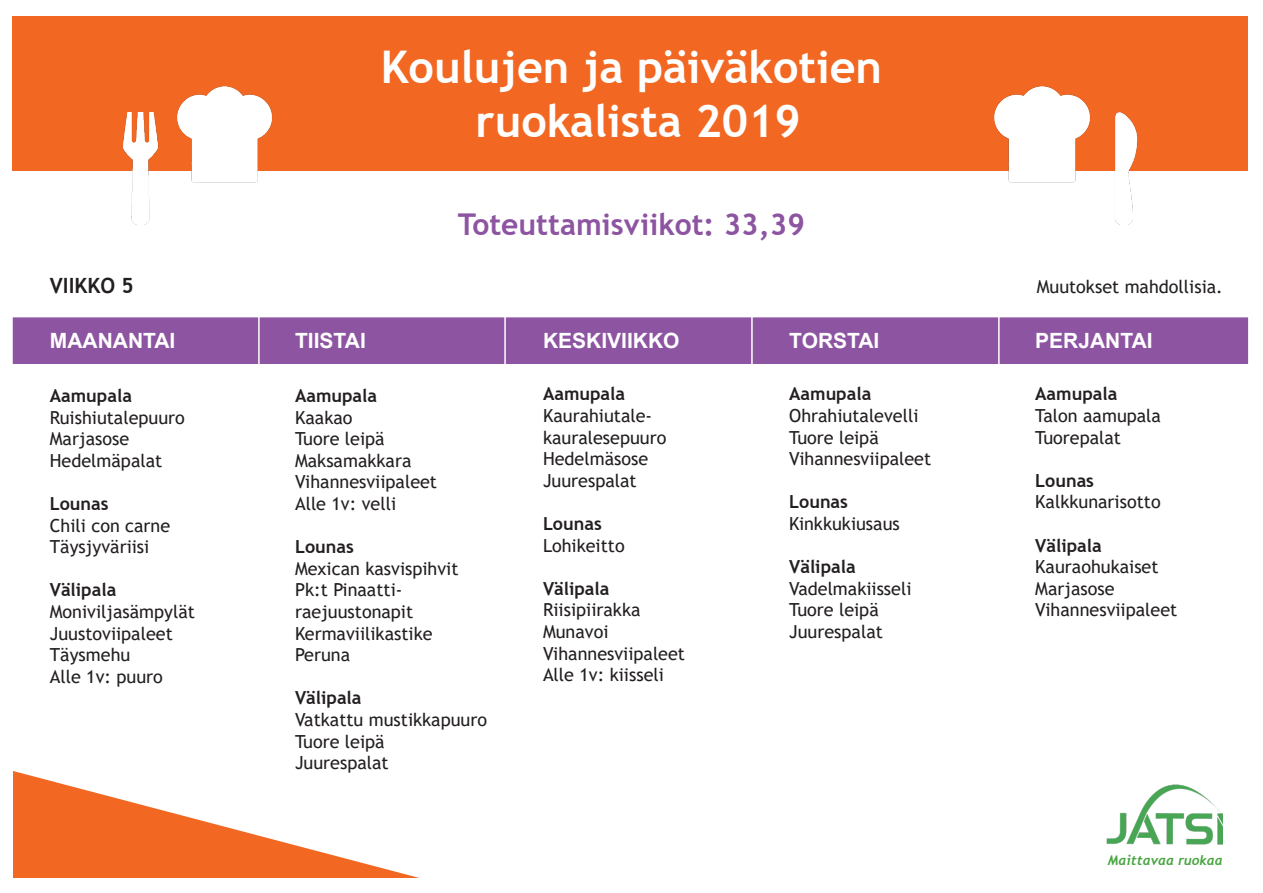
<style>
.page{position:relative;width:1263px;height:893px;background:#fff}
.page>*{position:absolute;margin:0;border:0;box-sizing:border-box;transform-origin:0 0}
.Viikonpäivä-otsikkot{font:700 45px "Trebuchet MS";color:#fff}
.t1{font:700 30px "Trebuchet MS";color:#8d54a2}
.Viikonpäivä-otsikkot-2{font:700 21px "Arial";color:#fff}
.t2{font:700 21px "Trebuchet MS";color:#231f20}
.t3{font:18px/21.6px "Trebuchet MS";color:#231f20}
.t4{font:700 18px "Trebuchet MS";color:#231f20}
.Viikonpäivä-otsikkot-3{font:italic 700 13.5px "Trebuchet";color:#47a540}
</style>
<div class="page">
<div style="left:13px;top:317px;width:1235px;height:47px;background:#8d54a2;border:2px solid #8d54a2"></div>
<div style="left:13px;top:16px;width:1235px;height:155px;background:#f26822"></div>
<hr style="left:258px;top:310px;width:2px;height:87px;background:#fff">
<hr style="left:504px;top:310px;width:2px;height:87px;background:#fff">
<hr style="left:751px;top:310px;width:2px;height:87px;background:#fff">
<hr style="left:998px;top:310px;width:2px;height:87px;background:#fff">
<img style="left:177px;top:86px;width:96px;height:97px">
<img style="left:122px;top:113px;width:37px;height:112px">
<img style="left:994px;top:86px;width:97px;height:97px">
<img style="left:1115px;top:113px;width:23px;height:112px">
<img style="left:1106px;top:784px;width:117px;height:61px">
<svg style="left:13px;top:771px;width:406px;height:107px"></svg>
<p class="Viikonpäivä-otsikkot" style="left:381px;top:39px;width:503px">Koulujen ja päiväkotien</p>
<p class="Viikonpäivä-otsikkot" style="left:475px;top:93px;width:327px">ruokalista 2019</p>
<p class="t1" style="left:458px;top:206px;width:349px">Toteuttamisviikot: 33,39</p>
<p class="t2" style="left:50px;top:272px;width:86px">VIIKKO 5</p>
<p class="t3" style="left:1037px;top:276px;width:188px">Muutokset mahdollisia.</p>
<p class="Viikonpäivä-otsikkot-2" style="left:50px;top:325px;width:127px">MAANANTAI</p>
<p class="t4" style="left:50px;top:384px;width:84px">Aamupala</p>
<p class="t3" style="left:50px;top:406px;width:137px">Ruishiutalepuuro</p>
<p class="t3" style="left:50px;top:428px;width:81px">Marjasose</p>
<p class="t3" style="left:50px;top:449px;width:114px">Hedelmäpalat</p>
<p class="t4" style="left:50px;top:492px;width:60px">Lounas</p>
<p class="t3" style="left:50px;top:514px;width:122px">Chili con carne</p>
<p class="t3" style="left:50px;top:536px;width:101px">Täysjyväriisi</p>
<p class="t4" style="left:50px;top:579px;width:68px">Välipala</p>
<p class="t3" style="left:50px;top:601px;width:147px">Moniviljasämpylät<br>Juustoviipaleet</p>
<p class="t3" style="left:50px;top:644px;width:82px">Täysmehu</p>
<p class="t3" style="left:50px;top:665px;width:115px">Alle 1v: puuro</p>
<p class="Viikonpäivä-otsikkot-2" style="left:295px;top:325px;width:72px">TIISTAI</p>
<p class="Viikonpäivä-otsikkot-2" style="left:543px;top:325px;width:138px">KESKIVIIKKO</p>
<p class="Viikonpäivä-otsikkot-2" style="left:789px;top:325px;width:92px">TORSTAI</p>
<p class="Viikonpäivä-otsikkot-2" style="left:1035px;top:325px;width:119px">PERJANTAI</p>
<p class="t4" style="left:1035px;top:383px;width:84px">Aamupala</p>
<p class="t3" style="left:1035px;top:405px;width:127px">Talon aamupala</p>
<p class="t3" style="left:1035px;top:426px;width:87px">Tuorepalat</p>
<p class="t4" style="left:1035px;top:469px;width:60px">Lounas</p>
<p class="t3" style="left:1035px;top:491px;width:127px">Kalkkunarisotto</p>
<p class="t4" style="left:1035px;top:534px;width:68px">Välipala</p>
<p class="t3" style="left:1035px;top:556px;width:125px">Kauraohukaiset</p>
<p class="t3" style="left:1035px;top:577px;width:81px">Marjasose</p>
<p class="t3" style="left:1035px;top:599px;width:144px">Vihannesviipaleet</p>
<p class="t4" style="left:543px;top:383px;width:84px">Aamupala</p>
<p class="t3" style="left:543px;top:405px;width:111px">Kaurahiutale-</p>
<p class="t3" style="left:543px;top:426px;width:125px">kauralesepuuro</p>
<p class="t3" style="left:543px;top:448px;width:107px">Hedelmäsose</p>
<p class="t3" style="left:543px;top:469px;width:95px">Juurespalat</p>
<p class="t4" style="left:543px;top:512px;width:60px">Lounas</p>
<p class="t3" style="left:543px;top:534px;width:83px">Lohikeitto</p>
<p class="t4" style="left:543px;top:577px;width:68px">Välipala</p>
<p class="t3" style="left:543px;top:599px;width:99px">Riisipiirakka</p>
<p class="t3" style="left:543px;top:621px;width:67px">Munavoi</p>
<p class="t3" style="left:543px;top:642px;width:144px">Vihannesviipaleet</p>
<p class="t3" style="left:543px;top:664px;width:122px">Alle 1v: kiisseli</p>
<p class="t4" style="left:789px;top:383px;width:84px">Aamupala</p>
<p class="t3" style="left:789px;top:405px;width:131px">Ohrahiutalevelli</p>
<p class="t3" style="left:789px;top:426px;width:91px">Tuore leipä</p>
<p class="t3" style="left:789px;top:448px;width:144px">Vihannesviipaleet</p>
<p class="t4" style="left:789px;top:491px;width:60px">Lounas</p>
<p class="t3" style="left:789px;top:513px;width:112px">Kinkkukiusaus</p>
<p class="t4" style="left:789px;top:556px;width:68px">Välipala</p>
<p class="t3" style="left:789px;top:577px;width:124px">Vadelmakiisseli</p>
<p class="t3" style="left:789px;top:599px;width:91px">Tuore leipä</p>
<p class="t3" style="left:789px;top:621px;width:95px">Juurespalat</p>
<p class="t4" style="left:295px;top:384px;width:84px">Aamupala</p>
<p class="t3" style="left:295px;top:406px;width:91px">Kaakao<br>Tuore leipä</p>
<p class="t3" style="left:295px;top:449px;width:118px">Maksamakkara</p>
<p class="t3" style="left:295px;top:471px;width:144px">Vihannesviipaleet</p>
<p class="t3" style="left:295px;top:493px;width:103px">Alle 1v: velli</p>
<p class="t4" style="left:295px;top:536px;width:60px">Lounas</p>
<p class="t3" style="left:295px;top:557px;width:165px">Mexican kasvispihvit<br>Pk:t Pinaatti-</p>
<p class="t3" style="left:295px;top:601px;width:120px">raejuustonapit</p>
<p class="t3" style="left:295px;top:622px;width:139px">Kermaviilikastike<br>Peruna</p>
<p class="t4" style="left:295px;top:687px;width:68px">Välipala</p>
<p class="t3" style="left:295px;top:709px;width:194px">Vatkattu mustikkapuuro</p>
<p class="t3" style="left:295px;top:730px;width:91px">Tuore leipä</p>
<p class="t3" style="left:295px;top:752px;width:95px">Juurespalat</p>
<p class="Viikonpäivä-otsikkot-3" style="left:1108px;top:851px;width:116px">Maittavaa ruokaa</p>
</div>
